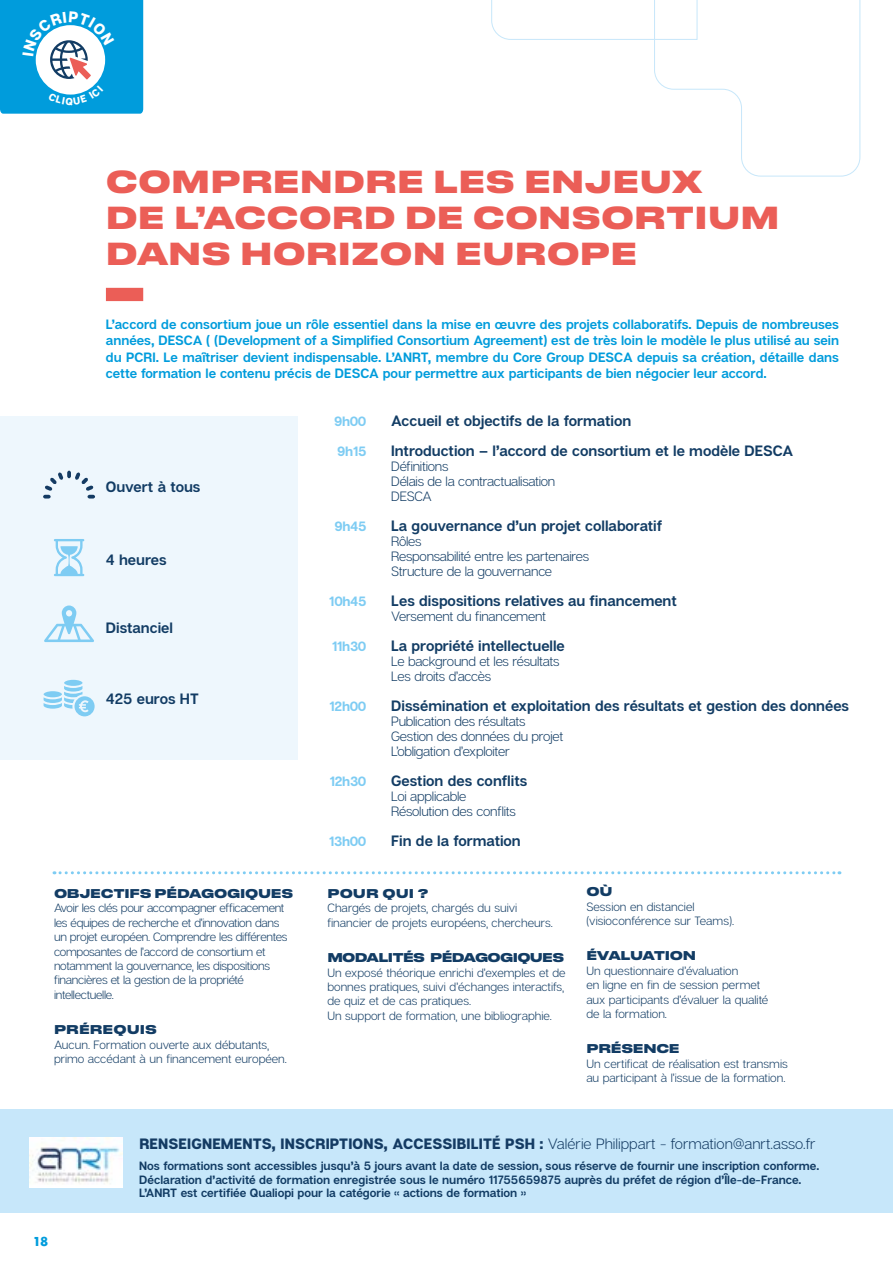
<style>
.page{position:relative;width:893px;height:1263px;background:#fff}
.page>*{position:absolute;margin:0;border:0;box-sizing:border-box;transform-origin:0 0}
.t1{font:800 30px/36px "Druk Text Wide";color:#eb5e57}
.t2{font:700 15px/30px "Articulat CF";color:#123c64}
.t3{font:800 15px "Articulat CF";letter-spacing:.01em;color:#143b63}
.t4{font:700 13.5px/16.2px "Articulat CF";color:#009cdc;text-align:justify}
.t5{font:13.5px/15px "Articulat CF Text";letter-spacing:-.02em;color:#123c64}
.t6{font:800 13.5px "Articulat CF";letter-spacing:-.025em;color:#7eccf3}
.t7{font:12px/14.4px "Articulat CF Text";color:#123c64}
.t8{font:700 12px/13.5px "Articulat CF";color:#123c64}
.t9{font:12px/14.4px "Articulat CF Text";letter-spacing:-.025em;color:#123c64}
.t10{font:800 12px "Druk Text Wide";letter-spacing:-.025em;color:#123c64}
.t11{font:800 12px "Druk Text Wide";letter-spacing:-.06em;color:#123c64}
.t12{font:800 12px "Druk Text Wide";color:#123c64}
.t13{font:700 12px "Futura";color:#009cdc}
.s1{font-family:"Articulat CF Text";font-weight:400}
</style>
<div class="page">
<div style="left:106px;top:288px;width:37px;height:13px;background:#eb5e57"></div>
<svg style="left:491px;top:0;width:370px;height:177px"></svg>
<div style="left:0;top:416px;width:298px;height:344px;background:#eef7fd"></div>
<svg style="left:43px;top:471px;width:52px;height:27px"></svg>
<svg style="left:54px;top:539px;width:30px;height:37px"></svg>
<div style="left:64px;top:680px;width:19px;height:6px;background:#7eccf3;border-radius:50%"></div>
<svg style="left:44px;top:686px;width:51px;height:30px"></svg>
<svg style="left:44px;top:605px;width:50px;height:37px"></svg>
<div style="left:0;top:1110px;width:893px;height:103px;background:#c7e7fa"></div>
<svg style="left:54px;top:871px;width:786px;height:3px"></svg>
<img style="left:29px;top:1137px;width:94px;height:50px">
<svg style="left:0;top:0;width:143px;height:114px"></svg>
<h1 class="t1" style="left:106px;top:161px;width:675px">COMPRENDRE LES ENJEUX<br>DE L’ACCORD DE CONSORTIUM<br>DANS HORIZON EUROPE</h1>
<p class="t4" style="left:106px;top:317px;width:735px">L’accord de consortium joue un rôle essentiel dans la mise en œuvre des projets collaboratifs. Depuis de nombreuses années, DESCA ( (Development of a Simplified Consortium Agreement) est de très loin le modèle le plus utilisé au sein du PCRI. Le maîtriser devient indispensable. L’ANRT, membre du Core Group DESCA depuis sa création, détaille dans cette formation le contenu précis de DESCA pour permettre aux participants de bien négocier leur accord.</p>
<p class="t2" style="left:106px;top:473px;width:96px">Ouvert à tous</p>
<p class="t2" style="left:106px;top:545px;width:62px">4 heures</p>
<p class="t2" style="left:106px;top:613px;width:69px">Distanciel</p>
<p class="t2" style="left:106px;top:685px;width:94px">425 euros HT</p>
<p class="t10" style="left:54px;top:883px;width:241px">OBJECTIFS PÉDAGOGIQUES</p>
<p class="t9" style="left:54px;top:901px;width:235px">Avoir les clés pour accompagner efficacement les équipes de recherche et d’innovation dans un projet européen. Comprendre les différentes composantes de l’accord de consortium et notamment la gouvernance, les dispositions financières et la gestion de la propriété intellectuelle.</p>
<p class="t12" style="left:54px;top:1019px;width:104px">PRÉREQUIS</p>
<p class="t7" style="left:54px;top:1037px;width:234px">Aucun. Formation ouverte aux débutants, primo accédant à un financement européen.</p>
<p class="t6" style="left:334px;top:413px;width:34px">9h00</p>
<p class="t6" style="left:337px;top:443px;width:31px">9h15</p>
<p class="t6" style="left:334px;top:518px;width:34px">9h45</p>
<p class="t6" style="left:329px;top:593px;width:39px">10h45</p>
<p class="t6" style="left:332px;top:638px;width:36px">11h30</p>
<p class="t6" style="left:330px;top:698px;width:38px">12h00</p>
<p class="t6" style="left:330px;top:773px;width:38px">12h30</p>
<p class="t6" style="left:329px;top:833px;width:39px">13h00</p>
<p class="t2" style="left:391px;top:407px;width:404px">Accueil et objectifs de la formation<br>Introduction – l’accord de consortium et le modèle DESCA</p>
<p class="t5" style="left:391px;top:459px;width:166px">Définitions<br>Délais de la contractualisation<br>DESCA</p>
<p class="t2" style="left:391px;top:512px;width:272px">La gouvernance d’un projet collaboratif</p>
<p class="t5" style="left:391px;top:534px;width:200px">Rôles<br>Responsabilité entre les partenaires<br>Structure de la gouvernance</p>
<p class="t2" style="left:391px;top:587px;width:287px">Les dispositions relatives au financement</p>
<p class="t5" style="left:391px;top:609px;width:156px">Versement du financement</p>
<p class="t2" style="left:391px;top:632px;width:175px">La propriété intellectuelle</p>
<p class="t5" style="left:391px;top:654px;width:170px">Le background et les résultats<br>Les droits d’accès</p>
<p class="t2" style="left:391px;top:692px;width:459px">Dissémination et exploitation des résultats et gestion des données</p>
<p class="t5" style="left:391px;top:714px;width:174px">Publication des résultats<br>Gestion des données du projet<br>L’obligation d’exploiter</p>
<p class="t2" style="left:391px;top:767px;width:138px">Gestion des conflits</p>
<p class="t5" style="left:391px;top:789px;width:126px">Loi applicable<br>Résolution des conflits</p>
<p class="t2" style="left:391px;top:827px;width:131px">Fin de la formation</p>
<p class="t10" style="left:327px;top:883px;width:102px">POUR QUI ?</p>
<p class="t7" style="left:327px;top:901px;width:227px">Chargés de projets, chargés du suivi financier de projets européens, chercheurs.</p>
<p class="t11" style="left:327px;top:947px;width:238px">MODALITÉS PÉDAGOGIQUES</p>
<p class="t7" style="left:327px;top:965px;width:240px">Un exposé théorique enrichi d’exemples et de bonnes pratiques, suivi d’échanges interactifs, de quiz et de cas pratiques.<br>Un support de formation, une bibliographie.</p>
<p class="t10" style="left:586px;top:881px;width:28px">OÙ</p>
<p class="t7" style="left:586px;top:899px;width:149px">Session en distanciel (visioconférence sur Teams).</p>
<p class="t10" style="left:586px;top:945px;width:111px">ÉVALUATION</p>
<p class="t7" style="left:586px;top:964px;width:183px">Un questionnaire d’évaluation<br>en ligne en fin de session permet aux participants d’évaluer la qualité de la formation.</p>
<p class="t10" style="left:586px;top:1038px;width:95px">PRÉSENCE</p>
<p class="t7" style="left:586px;top:1057px;width:203px">Un certificat de réalisation est transmis au participant à l’issue de la formation.</p>
<p class="t13" style="left:33px;top:1233px;width:17px">18</p>
<p class="t3" style="left:139px;top:1134px;width:678px">RENSEIGNEMENTS, INSCRIPTIONS, ACCESSIBILITÉ PSH : <span class="s1">Valérie Philippart - formation@anrt.asso.fr</span></p>
<p class="t8" style="left:139px;top:1160px;width:681px">Nos formations sont accessibles jusqu’à 5 jours avant la date de session, sous réserve de fournir une inscription conforme.<br>Déclaration d’activité de formation enregistrée sous le numéro 11755659875 auprès du préfet de région d’Île-de-France.<br>L’ANRT est certifiée Qualiopi pour la catégorie « actions de formation »</p>
</div>
